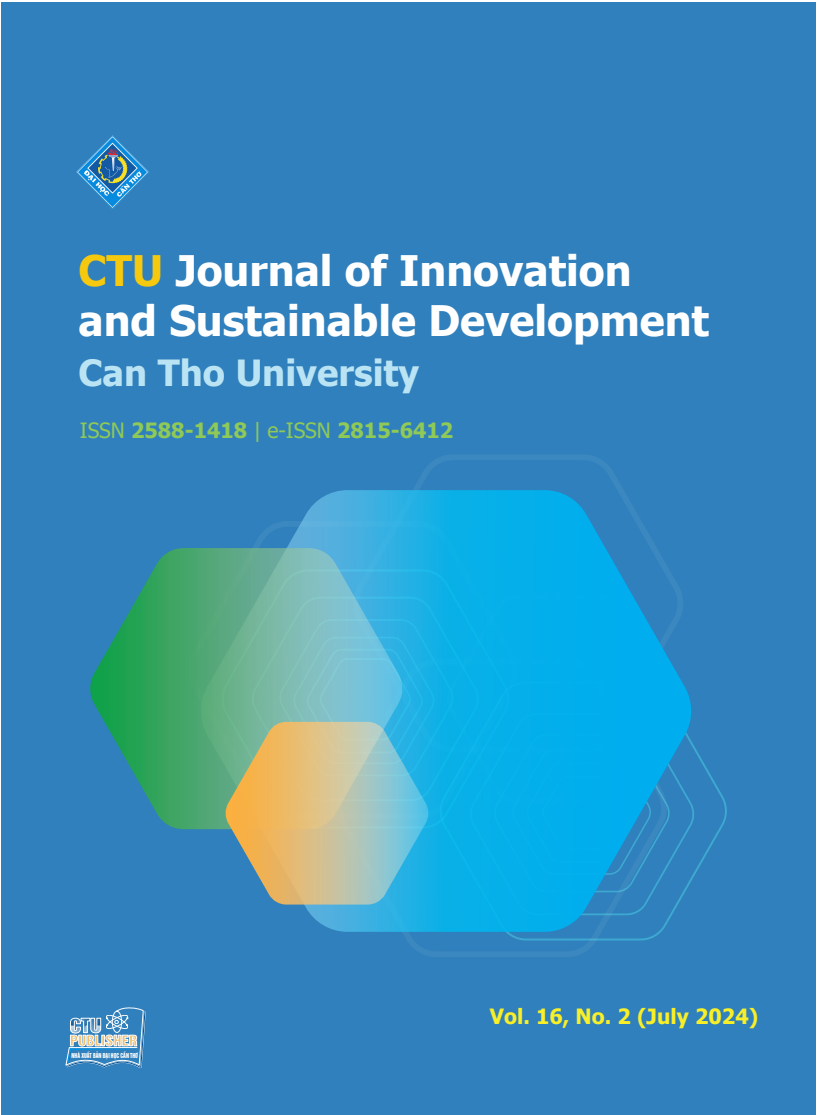
<style>
.page{position:relative;width:817px;height:1115px;background:#fff}
.page>*{position:absolute;margin:0;border:0;box-sizing:border-box;transform-origin:0 0}
.t1{font:700 42px/50.4px "Tahoma";color:#fff}
.t2{font:700 36px "Tahoma";color:#bae4f4}
.t3{font:700 21px "Tahoma";color:#8fc957}
.t4{font:700 21px "Tahoma";color:#f8ef28}
.t5{font:6.3px "UTM Helvet Ins";color:#fff;scale:.8 1}
.s1{color:#f6c90f}
.s2{font-weight:400}
</style>
<div class="page">
<div style="left:1px;top:2px;width:815px;height:1112px;background:#2f80bc"></div>
<img style="left:77px;top:136px;width:72px;height:72px">
<svg style="left:694px;top:746px;width:32px;height:130px"></svg>
<svg style="left:413px;top:455px;width:210px;height:35px"></svg>
<svg style="left:340px;top:931px;width:322px;height:25px"></svg>
<svg style="left:199px;top:490px;width:494px;height:441px"></svg>
<svg style="left:90px;top:548px;width:313px;height:280px;background:#50a899"></svg>
<svg style="left:225px;top:721px;width:204px;height:183px;background:#a6b99f"></svg>
<svg style="left:65px;top:1007px;width:81px;height:61px"></svg>
<p class="t1" style="left:78px;top:246px;width:632px"><span class="s1">CTU</span> Journal of Innovation and Sustainable Development</p>
<p class="t2" style="left:78px;top:348px;width:342px">Can Tho University</p>
<p class="t3" style="left:80px;top:415px;width:375px"><span class="s2">ISSN</span> 2588-1418 <span class="s2">| e-ISSN</span> 2815-6412</p>
<p class="t5" style="left:72px;top:1050px;width:84px">NHÀ XUẤT BẢN ĐẠI HỌC CẦN THƠ</p>
<p class="t4" style="left:490px;top:1001px;width:270px">Vol. 16, No. 2 (July 2024)</p>
</div>
